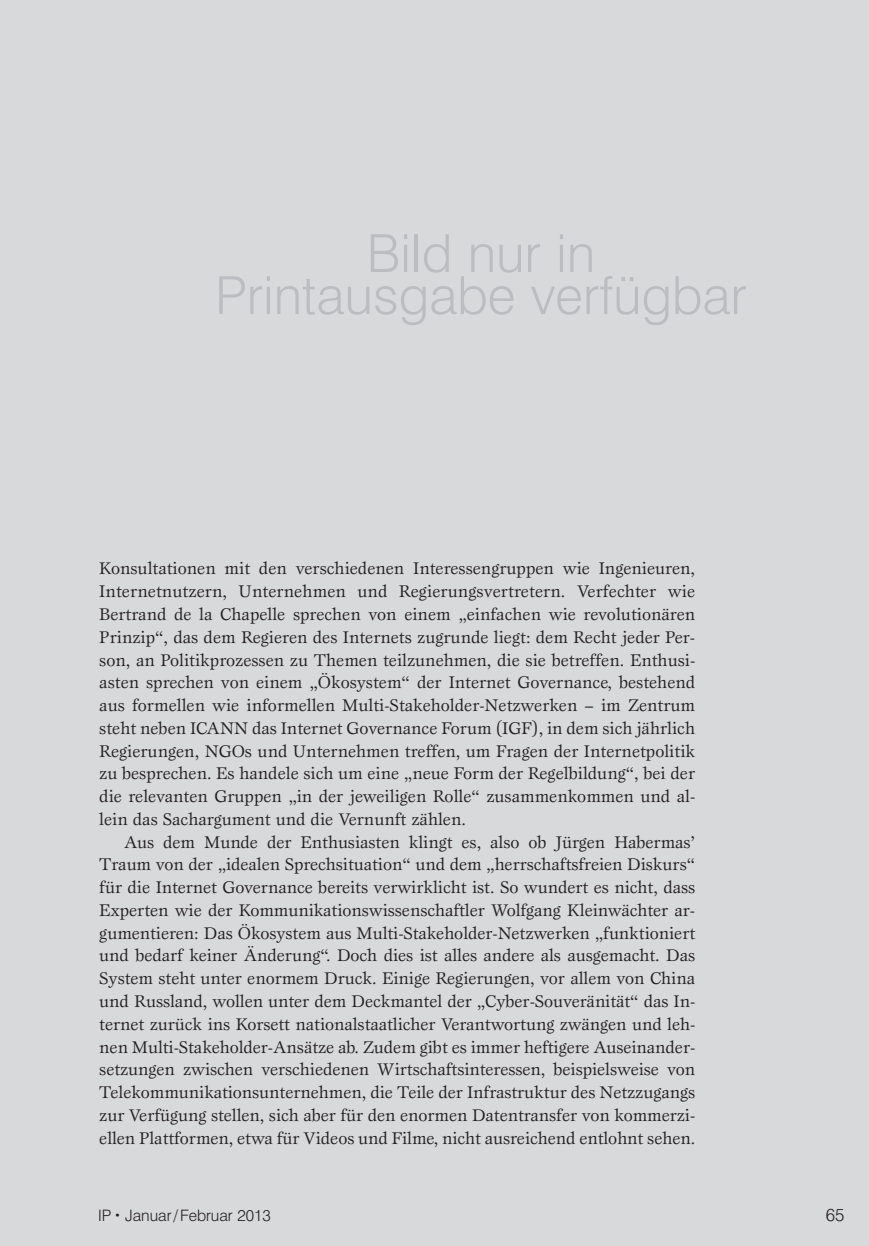
<style>
.page{position:relative;width:869px;height:1246px;background:#fff}
.page>*{position:absolute;margin:0;border:0;box-sizing:border-box;transform-origin:0 0}
.t1{font:300 52.5px/42px "Swiss 721 BT";color:#bcbdc0;text-align:center}
.t2{font:17.5px/22.8px "Esprit Std";letter-spacing:-.005em;color:#231f20;text-align:justify}
.t3{font:300 17.5px "Swiss 721 BT";color:#231f20}
.t4{font:300 15.75px "Swiss 721 BT";color:#231f20}
.s1{font-size:10.5px}
</style>
<div class="page">
<div style="left:0;top:0;width:868px;height:1245px;background:#d8d9db"></div>
<h1 class="t1" style="left:215px;top:232px;width:533px">Bild nur in<br>Printausgabe verfügbar</h1>
<p class="t2" style="left:99px;top:557px;width:597px">Konsultationen mit den verschiedenen Interessengruppen wie Ingenieuren, Internetnutzern, Unternehmen und Regierungsvertretern. Verfechter wie Bertrand de la Chapelle sprechen von einem „einfachen wie revolutionären Prinzip“, das dem Regieren des Internets zugrunde liegt: dem Recht jeder Per&shy;son, an Politikprozessen zu Themen teilzunehmen, die sie betreffen. Enthusi&shy;asten sprechen von einem „Ökosystem“ der Internet Governance, bestehend aus formellen wie informellen Multi-Stakeholder-Netzwerken – im Zentrum steht neben ICANN das Internet Governance Forum (IGF), in dem sich jährlich Regierungen, NGOs und Unternehmen treffen, um Fragen der Internetpolitik zu besprechen. Es handele sich um eine „neue Form der Regelbildung“, bei der die relevanten Gruppen „in der jeweiligen Rolle“ zusammenkommen und al&shy;lein das Sachargument und die Vernunft zählen.</p>
<p class="t2" style="left:99px;top:830px;width:597px;text-indent:25px">Aus dem Munde der Enthusiasten klingt es, also ob Jürgen Habermas’ Traum von der „idealen Sprechsituation“ und dem „herrschaftsfreien Diskurs“ für die Internet Governance bereits verwirklicht ist. So wundert es nicht, dass Experten wie der Kommunikationswissenschaftler Wolfgang Kleinwächter ar&shy;gumentieren: Das Ökosystem aus Multi-Stakeholder-Netzwerken „funktioniert und bedarf keiner Änderung“. Doch dies ist alles andere als ausgemacht. Das System steht unter enormem Druck. Einige Regierungen, vor allem von China und Russland, wollen unter dem Deckmantel der „Cyber-Souveränität“ das In&shy;ternet zurück ins Korsett nationalstaatlicher Verantwortung zwängen und leh&shy;nen Multi-Stakeholder-Ansätze ab. Zudem gibt es immer heftigere Auseinander&shy;setzungen zwischen verschiedenen Wirtschaftsinteressen, beispielsweise von Telekommunikationsunternehmen, die Teile der Infrastruktur des Netzzugangs zur Verfügung stellen, sich aber für den enormen Datentransfer von kommerzi&shy;ellen Plattformen, etwa für Videos und Filme, nicht ausreichend entlohnt sehen.</p>
<p class="t4" style="left:98px;top:1205px;width:174px">IP <span class="s1">•</span> Januar/Februar 2013</p>
<p class="t3" style="left:825px;top:1203px;width:20px">65</p>
</div>
